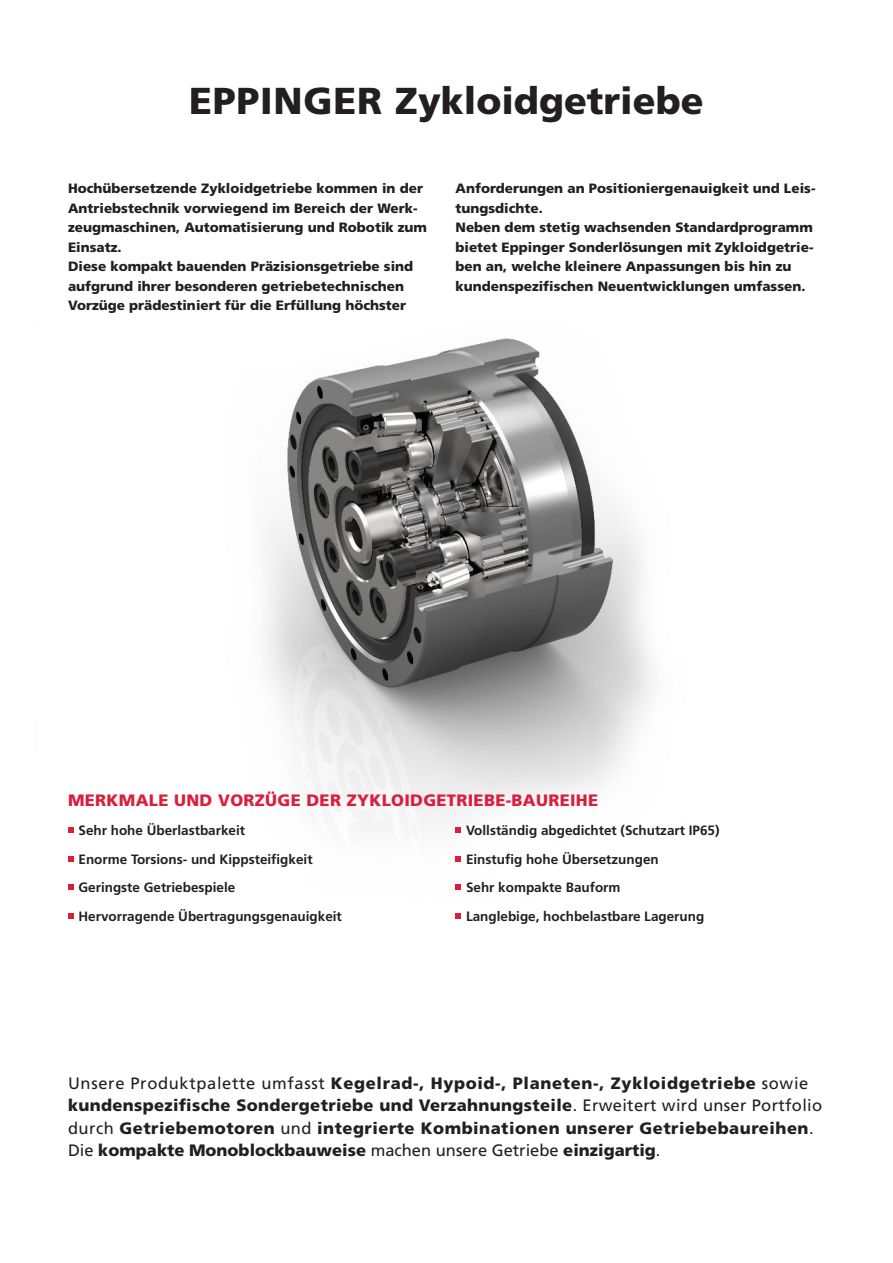
<style>
.page{position:relative;width:893px;height:1263px;background:#fff}
.page>*{position:absolute;margin:0;border:0;box-sizing:border-box;transform-origin:0 0}
.t1{font:900 37.5px "Frutiger";color:#231f20}
.t2{font:900 16.5px/22.5px "Frutiger";letter-spacing:.03em;color:#231f20}
.t3{font:900 16.5px "Frutiger";letter-spacing:.02em;color:#da1f3d}
.t4{font:900 13.5px/19.5px "Frutiger";color:#231f20}
.t5{font:700 13.5px/28.5px "Frutiger";color:#231f20}
.s1{font-weight:400}
</style>
<div class="page">
<img style="left:68px;top:338px;width:585px;height:581px">
<svg style="left:68px;top:828px;width:5px;height:5px"></svg>
<svg style="left:68px;top:856px;width:5px;height:5px"></svg>
<svg style="left:68px;top:885px;width:5px;height:5px"></svg>
<svg style="left:68px;top:913px;width:5px;height:5px"></svg>
<svg style="left:455px;top:828px;width:6px;height:5px"></svg>
<svg style="left:455px;top:856px;width:6px;height:5px"></svg>
<svg style="left:455px;top:885px;width:6px;height:5px"></svg>
<svg style="left:455px;top:913px;width:6px;height:5px"></svg>
<h1 class="t1" style="left:189px;top:78px;width:516px">EPPINGER Zykloidgetriebe</h1>
<p class="t4" style="left:68px;top:179px;width:361px">Hochübersetzende Zykloidgetriebe kommen in der Antriebstechnik vorwiegend im Bereich der Werk&shy;zeugmaschinen, Automatisierung und Robotik zum Einsatz.<br>Diese kompakt bauenden Präzisionsgetriebe sind aufgrund ihrer besonderen getriebetechnischen Vorzüge prädestiniert für die Erfüllung höchster</p>
<p class="t4" style="left:455px;top:179px;width:361px">Anforderungen an Positioniergenauigkeit und Leis&shy;tungsdichte.<br>Neben dem stetig wachsenden Standardprogramm bietet Eppinger Sonderlösungen mit Zykloidgetrie&shy;ben an, welche kleinere Anpassungen bis hin zu kundenspezifischen Neuentwicklungen umfassen.</p>
<p class="t3" style="left:68px;top:791px;width:532px">MERKMALE UND VORZÜGE DER ZYKLOIDGETRIEBE-BAUREIHE</p>
<p class="t5" style="left:79px;top:816px;width:265px">Sehr hohe Überlastbarkeit<br>Enorme Torsions- und Kippsteifigkeit Geringste Getriebespiele<br>Hervorragende Übertragungsgenauigkeit</p>
<p class="t5" style="left:466px;top:816px;width:255px">Vollständig abgedichtet (Schutzart IP65)<br>Einstufig hohe Übersetzungen<br>Sehr kompakte Bauform<br>Langlebige, hochbelastbare Lagerung</p>
<p class="t2" style="left:68px;top:1071px;width:756px"><span class="s1">Unsere Produktpalette umfasst</span> Kegelrad-, Hypoid-, Planeten-, Zykloidgetriebe <span class="s1">sowie </span>kundenspezifische Sondergetriebe und Verzahnungsteile<span class="s1">. Erweitert wird unser Portfolio durch</span> Getriebemotoren <span class="s1">und</span> integrierte Kombinationen unserer Getriebebaureihen<span class="s1">.<br>Die</span> kompakte Monoblockbauweise <span class="s1">machen unsere Getriebe</span> einzigartig<span class="s1">.</span></p>
</div>
